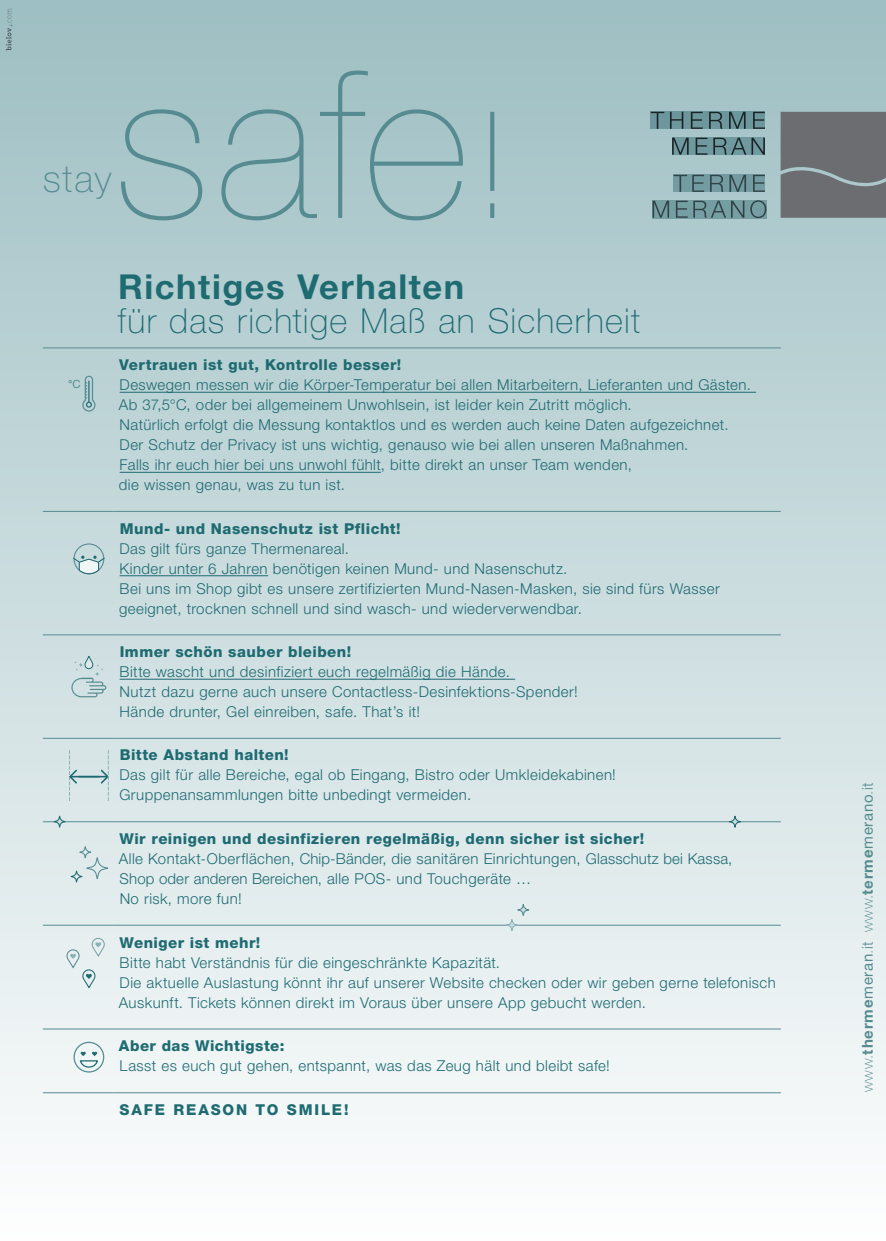
<style>
.page{position:relative;width:886px;height:1241px;background:#fff}
.page>*{position:absolute;margin:0;border:0;box-sizing:border-box;transform-origin:0 0}
.t1{font:200 206.25px "Helvetica Neue";color:#568c91}
.t2{font:100 37.5px "Helvetica Neue";color:#568c91}
.t3{font:100 34.38px "Helvetica Neue";letter-spacing:.035em;color:#1e6b72}
.t4{font:700 34.38px "Helvetica Neue";letter-spacing:.045em;color:#1e6b72}
.t5{font:300 15px/20px "Helvetica Neue";letter-spacing:.03em;color:#1e6b72}
.t6{font:800 15px "Helvetica Neue";letter-spacing:.03em;color:#1e6b72}
.t7{font:700 15px "Helvetica Neue";letter-spacing:.055em;color:#568c91}
.t8{font:800 15px "Helvetica Neue";letter-spacing:.12em;color:#1e6b72}
.t9{font:700 11.25px "Helvetica Neue";color:#568c91}
.s1{font-size:148.5px}
.s2{font-weight:400}
.s3{font-weight:100}
.s4{font-weight:300}
</style>
<div class="page">
<div style="left:0;top:0;width:886px;height:1240px;background:linear-gradient(to bottom,#9dbec2,#fefefe)"></div>
<svg style="left:652px;top:200px;width:114px;height:18px"></svg>
<svg style="left:673px;top:175px;width:92px;height:17px"></svg>
<svg style="left:672px;top:138px;width:93px;height:17px"></svg>
<svg style="left:651px;top:112px;width:114px;height:17px"></svg>
<div style="left:780px;top:112px;width:106px;height:106px;background:#6c6d70"></div>
<svg style="left:6px;top:8px;width:7px;height:43px"></svg>
<hr style="left:43px;top:347px;width:71px;height:1px;background:#568c91">
<hr style="left:114px;top:347px;width:667px;height:1px;background:#568c91">
<hr style="left:43px;top:511px;width:71px;height:1px;background:#568c91">
<hr style="left:114px;top:511px;width:667px;height:1px;background:#568c91">
<hr style="left:43px;top:634px;width:71px;height:1px;background:#568c91">
<hr style="left:114px;top:634px;width:667px;height:1px;background:#568c91">
<hr style="left:43px;top:738px;width:71px;height:1px;background:#568c91">
<hr style="left:114px;top:738px;width:667px;height:1px;background:#568c91">
<hr style="left:43px;top:821px;width:71px;height:1px;background:#568c91">
<hr style="left:114px;top:821px;width:667px;height:1px;background:#568c91">
<hr style="left:43px;top:924px;width:71px;height:1px;background:#568c91">
<hr style="left:114px;top:924px;width:667px;height:1px;background:#568c91">
<hr style="left:43px;top:1028px;width:71px;height:1px;background:#568c91">
<hr style="left:114px;top:1028px;width:667px;height:1px;background:#568c91">
<hr style="left:43px;top:1092px;width:71px;height:1px;background:#568c91">
<hr style="left:114px;top:1092px;width:667px;height:1px;background:#568c91">
<hr style="left:120px;top:392px;width:636px;height:1px;background:#1e6b72">
<hr style="left:120px;top:472px;width:261px;height:1px;background:#1e6b72">
<hr style="left:120px;top:575px;width:148px;height:1px;background:#1e6b72">
<hr style="left:120px;top:678px;width:395px;height:1px;background:#1e6b72">
<div style="left:74px;top:543px;width:30px;height:31px;border:1px solid #568c91;border-radius:50%"></div>
<svg style="left:72px;top:555px;width:34px;height:19px"></svg>
<svg style="left:71px;top:654px;width:36px;height:43px"></svg>
<svg style="left:82px;top:375px;width:13px;height:37px"></svg>
<svg style="left:69px;top:750px;width:40px;height:50px"></svg>
<svg style="left:67px;top:845px;width:45px;height:41px"></svg>
<svg style="left:50px;top:814px;width:19px;height:17px"></svg>
<svg style="left:66px;top:937px;width:39px;height:52px"></svg>
<svg style="left:79px;top:1051px;width:20px;height:17px"></svg>
<div style="left:74px;top:1041px;width:30px;height:31px;border:1px solid #568c91;border-radius:50%"></div>
<svg style="left:725px;top:814px;width:20px;height:17px"></svg>
<svg style="left:502px;top:903px;width:31px;height:31px"></svg>
<h2 class="t2" style="left:43px;top:158px;width:70px">stay</h2>
<h1 class="t1" style="left:115px;top:26px;width:398px">safe<span class="s1">!</span></h1>
<p class="t9" style="left:68px;top:376px;width:14px">°<span class="s2">C</span></p>
<h3 class="t4" style="left:118px;top:266px;width:347px">Richtiges Verhalten</h3>
<h3 class="t3" style="left:118px;top:302px;width:524px">für das richtige Maß an Sicherheit</h3>
<p class="t6" style="left:119px;top:356px;width:284px">Vertrauen ist gut, Kontrolle besser!</p>
<p class="t5" style="left:119px;top:374px;width:633px">Deswegen messen wir die Körper-Temperatur bei allen Mitarbeitern, Lieferanten und Gästen.<br>Ab 37,5°C, oder bei allgemeinem Unwohlsein, ist leider kein Zutritt möglich.<br>Natürlich erfolgt die Messung kontaktlos und es werden auch keine Daten aufgezeichnet.<br>Der Schutz der Privacy ist uns wichtig, genauso wie bei allen unseren Maßnahmen.<br>Falls ihr euch hier bei uns unwohl fühlt, bitte direkt an unser Team wenden,<br>die wissen genau, was zu tun ist.</p>
<p class="t6" style="left:120px;top:519px;width:282px">Mund- und Nasenschutz ist Pflicht!</p>
<p class="t5" style="left:119px;top:538px;width:602px">Das gilt fürs ganze Thermenareal.<br>Kinder unter 6 Jahren benötigen keinen Mund- und Nasenschutz.<br>Bei uns im Shop gibt es unsere zertifizierten Mund-Nasen-Masken, sie sind fürs Wasser geeignet, trocknen schnell und sind wasch- und wiederverwendbar.</p>
<p class="t6" style="left:120px;top:642px;width:233px">Immer schön sauber bleiben!</p>
<p class="t5" style="left:120px;top:661px;width:460px">Bitte wascht und desinfiziert euch regelmäßig die Hände.<br>Nutzt dazu gerne auch unsere Contactless-Desinfektions-Spender!<br>Hände drunter, Gel einreiben, safe. That’s it!</p>
<p class="t6" style="left:120px;top:746px;width:170px">Bitte Abstand halten!</p>
<p class="t5" style="left:119px;top:764px;width:498px">Das gilt für alle Bereiche, egal ob Eingang, Bistro oder Umkleidekabinen!<br>Gruppenansammlungen bitte unbedingt vermeiden.</p>
<p class="t6" style="left:120px;top:829px;width:526px">Wir reinigen und desinfizieren regelmäßig, denn sicher ist sicher!</p>
<p class="t5" style="left:119px;top:848px;width:615px">Alle Kontakt-Oberflächen, Chip-Bänder, die sanitären Einrichtungen, Glasschutz bei Kassa,<br>Shop oder anderen Bereichen, alle POS- und Touchgeräte …<br>No risk, more fun!</p>
<p class="t6" style="left:120px;top:933px;width:142px">Weniger ist mehr!</p>
<p class="t5" style="left:119px;top:951px;width:658px">Bitte habt Verständnis für die eingeschränkte Kapazität.<br>Die aktuelle Auslastung könnt ihr auf unserer Website checken oder wir geben gerne telefonisch<br>Auskunft. Tickets können direkt im Voraus über unsere App gebucht werden.</p>
<p class="t6" style="left:119px;top:1036px;width:167px">Aber das Wichtigste:</p>
<p class="t5" style="left:120px;top:1055px;width:492px">Lasst es euch gut gehen, entspannt, was das Zeug hält und bleibt safe!</p>
<p class="t8" style="left:120px;top:1100px;width:230px">SAFE REASON TO SMILE!</p>
<p class="t7" style="left:858px;top:1092px;width:311px;rotate:-90deg"><span class="s3">www.</span>therme<span class="s2">meran</span><span class="s3">.</span><span class="s4">it</span> <span class="s3">www.</span>terme<span class="s2">merano</span><span class="s3">.</span><span class="s4">it</span></p>
</div>
